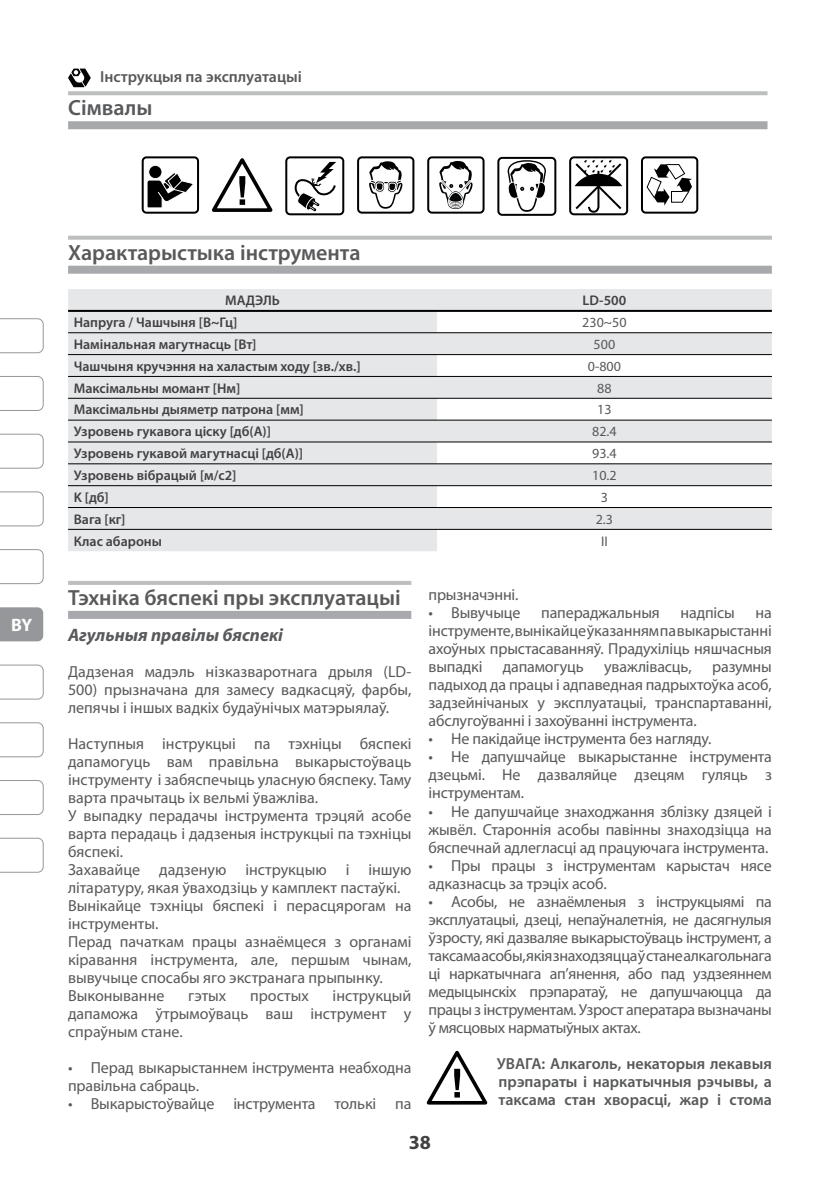
<style>
.page{position:relative;width:840px;height:1191px;background:#fff}
.page>*{position:absolute;margin:0;border:0;box-sizing:border-box;transform-origin:0 0}
.t1{font:600 22px "Myriad Pro";color:#58595b}
.t2{font:700 20px "Myriad Pro";color:#414042}
.t3{font:italic 700 18px "Myriad Pro";color:#58595b}
.t4{font:700 18px "Myriad Pro";color:#fff}
.t5{font:16px/18px "Myriad Pro";letter-spacing:-.005em;color:#58595b;text-align:justify}
.t6{font:600 16px/18px "Myriad Pro";color:#58595b;text-align:justify}
.t7{font:600 14px "Myriad Pro";color:#414042}
.t8{font:14px "Myriad Pro";color:#58595b}
</style>
<div class="page">
<svg style="left:68px;top:69px;width:23px;height:18px"></svg>
<svg style="left:0;top:607px;width:43px;height:34px"></svg>
<svg style="left:0;top:664px;width:44px;height:35px"></svg>
<svg style="left:0;top:549px;width:44px;height:35px"></svg>
<svg style="left:0;top:491px;width:44px;height:35px"></svg>
<svg style="left:0;top:434px;width:44px;height:35px"></svg>
<svg style="left:0;top:318px;width:44px;height:35px"></svg>
<svg style="left:0;top:837px;width:44px;height:35px"></svg>
<svg style="left:0;top:780px;width:44px;height:35px"></svg>
<svg style="left:0;top:722px;width:44px;height:35px"></svg>
<svg style="left:0;top:376px;width:44px;height:35px"></svg>
<div style="left:68px;top:611px;width:343px;height:8px;background:#a7a9ac"></div>
<hr style="left:68px;top:581px;width:343px;height:4px;background:#bcbec0">
<svg style="left:426px;top:1050px;width:62px;height:55px"></svg>
<div style="left:68px;top:121px;width:699px;height:8px;background:#a7a9ac"></div>
<svg style="left:68px;top:91px;width:699px;height:4px;background:#c0c1c3"></svg>
<div style="left:68px;top:266px;width:703px;height:8px;background:#a7a9ac"></div>
<svg style="left:68px;top:236px;width:703px;height:4px;background:#c1c2c4"></svg>
<svg style="left:68px;top:289px;width:703px;height:262px;background:#e7e8e9"></svg>
<svg style="left:437px;top:333px;width:334px;height:196px;fill:#e6e7e8"></svg>
<hr style="left:68px;top:310px;width:369px;height:2px;background:#000">
<hr style="left:437px;top:310px;width:334px;height:2px;background:#000">
<hr style="left:68px;top:332px;width:369px;height:1px;background:#000">
<hr style="left:437px;top:332px;width:334px;height:1px;background:#000">
<hr style="left:437px;top:354px;width:334px;height:1px;background:#000">
<hr style="left:437px;top:376px;width:334px;height:1px;background:#000">
<hr style="left:437px;top:398px;width:334px;height:1px;background:#000">
<hr style="left:437px;top:420px;width:334px;height:1px;background:#000">
<hr style="left:437px;top:441px;width:334px;height:1px;background:#000">
<hr style="left:437px;top:463px;width:334px;height:1px;background:#000">
<hr style="left:437px;top:485px;width:334px;height:1px;background:#000">
<hr style="left:437px;top:507px;width:334px;height:1px;background:#000">
<hr style="left:68px;top:354px;width:369px;height:1px;background:#000">
<hr style="left:68px;top:376px;width:369px;height:1px;background:#000">
<hr style="left:68px;top:398px;width:369px;height:1px;background:#000">
<hr style="left:68px;top:420px;width:369px;height:1px;background:#000">
<hr style="left:68px;top:441px;width:369px;height:1px;background:#000">
<hr style="left:68px;top:463px;width:369px;height:1px;background:#000">
<hr style="left:68px;top:485px;width:369px;height:1px;background:#000">
<hr style="left:68px;top:507px;width:369px;height:1px;background:#000">
<hr style="left:68px;top:529px;width:369px;height:1px;background:#000">
<hr style="left:437px;top:529px;width:334px;height:1px;background:#000">
<div style="left:149px;top:165px;width:13px;height:14px;background:#000;border-radius:50%"></div>
<div style="left:148px;top:165px;width:14px;height:14px;border:1px solid #fff;border-radius:50%"></div>
<svg style="left:147px;top:172px;width:46px;height:36px"></svg>
<div style="left:142px;top:156px;width:57px;height:58px;border:2px solid #000;border-radius:4px"></div>
<svg style="left:369px;top:161px;width:34px;height:48px"></svg>
<div style="left:388px;top:183px;width:7px;height:7px;background:#040606;border-radius:3px"></div>
<div style="left:388px;top:183px;width:8px;height:8px;border:1px solid #fff;border-radius:3px"></div>
<div style="left:357px;top:156px;width:57px;height:58px;border:2px solid #000;border-radius:4px"></div>
<svg style="left:439px;top:160px;width:34px;height:49px"></svg>
<div style="left:427px;top:156px;width:57px;height:58px;border:2px solid #000;border-radius:4px"></div>
<svg style="left:646px;top:164px;width:45px;height:42px"></svg>
<div style="left:640px;top:156px;width:58px;height:58px;border:2px solid #000;border-radius:4px"></div>
<div style="left:285px;top:156px;width:59px;height:59px;border:2px solid #000101;border-radius:4px"></div>
<svg style="left:294px;top:162px;width:42px;height:49px"></svg>
<svg style="left:574px;top:159px;width:49px;height:53px"></svg>
<div style="left:569px;top:156px;width:58px;height:59px;border:2px solid #000;border-radius:4px"></div>
<svg style="left:505px;top:156px;width:43px;height:56px"></svg>
<div style="left:497px;top:157px;width:59px;height:59px;border:2px solid #000101;border-radius:4px"></div>
<svg style="left:212px;top:158px;width:61px;height:54px"></svg>
<p class="t6" style="left:100px;top:67px;width:203px">Інструкцыя па эксплуатацыі</p>
<h1 class="t1" style="left:68px;top:94px;width:86px">Сімвалы</h1>
<p class="t4" style="left:11px;top:612px;width:23px">BY</p>
<h1 class="t1" style="left:68px;top:238px;width:294px">Характарыстыка інструмента</h1>
<p class="t7" style="left:225px;top:292px;width:56px">МАДЭЛЬ</p>
<p class="t7" style="left:582px;top:292px;width:45px">LD-500</p>
<p class="t7" style="left:74px;top:313px;width:165px">Напруга / Чашчыня [В~Гц]</p>
<p class="t8" style="left:582px;top:314px;width:46px">230~50</p>
<p class="t7" style="left:74px;top:335px;width:184px">Намінальная магутнасць [Вт]</p>
<p class="t8" style="left:593px;top:335px;width:23px">500</p>
<p class="t7" style="left:74px;top:357px;width:288px">Чашчыня кручэння на халастым ходу [зв./хв.]</p>
<p class="t8" style="left:587px;top:357px;width:35px">0-800</p>
<p class="t7" style="left:74px;top:379px;width:168px">Максімальны момант [Нм]</p>
<p class="t8" style="left:597px;top:379px;width:16px">88</p>
<p class="t7" style="left:74px;top:401px;width:231px">Максімальны дыяметр патрона [мм]</p>
<p class="t8" style="left:597px;top:401px;width:16px">13</p>
<p class="t7" style="left:74px;top:423px;width:199px">Узровень гукавога ціску [дб(А)]</p>
<p class="t8" style="left:592px;top:423px;width:26px">82.4</p>
<p class="t7" style="left:74px;top:444px;width:231px">Узровень гукавой магутнасці [дб(А)]</p>
<p class="t8" style="left:592px;top:445px;width:26px">93.4</p>
<p class="t7" style="left:74px;top:466px;width:164px">Узровень вібрацый [м/с2]</p>
<p class="t8" style="left:592px;top:467px;width:26px">10.2</p>
<p class="t7" style="left:74px;top:488px;width:37px">K [дб]</p>
<p class="t8" style="left:600px;top:488px;width:9px">3</p>
<p class="t7" style="left:74px;top:510px;width:53px">Вага [кг]</p>
<p class="t8" style="left:595px;top:510px;width:19px">2.3</p>
<p class="t7" style="left:74px;top:532px;width:90px">Клас абароны</p>
<p class="t8" style="left:600px;top:532px;width:8px">II</p>
<h1 class="t1" style="left:68px;top:583px;width:334px">Тэхніка бяспекі пры эксплуатацыі</h1>
<p class="t3" style="left:68px;top:623px;width:216px">Агульныя правілы бяспекі</p>
<p class="t5" style="left:68px;top:662px;width:344px">Дадзеная мадэль нізказваротнага дрыля (LD-500) прызначана для замесу вадкасцяў, фарбы, лепячы і іншых вадкіх будаўнічых матэрыялаў.</p>
<p class="t5" style="left:68px;top:734px;width:345px;text-align:left">Наступныя інструкцыі па тэхніцы бяспекі дапамогуць вам правільна выкарыстоўваць інструменту і забяспечыць уласную бяспеку. Таму варта прачытаць іх вельмі ўважліва.<br>У выпадку перадачы інструмента трэцяй асобе варта перадаць і дадзеныя інструкцыі па тэхніцы бяспекі.<br>Захавайце дадзеную інструкцыю і іншую літаратуру, якая ўваходзіць у камплект пастаўкі.<br>Вынікайце тэхніцы бяспекі і перасцярогам на інструменты.<br>Перад пачаткам працы азнаёмцеся з органамі кіравання інструмента, але, першым чынам, вывучыце спосабы яго экстранага прыпынку.<br>Выконыванне</p>
<p class="t5" style="left:68px;top:986px;width:345px;text-indent:264px">інструкцый дапаможа ўтрымоўваць ваш інструмент у спраўным стане.</p>
<p class="t5" style="left:68px;top:1058px;width:345px">• Перад выкарыстаннем інструмента неабходна правільна сабраць.</p>
<p class="t5" style="left:68px;top:1094px;width:344px">• Выкарыстоўвайце інструмента толькі па</p>
<p class="t5" style="left:188px;top:986px;width:40px">гэтых</p>
<p class="t5" style="left:250px;top:986px;width:60px">простых</p>
<p class="t5" style="left:428px;top:586px;width:91px">прызначэнні.</p>
<p class="t5" style="left:428px;top:604px;width:93px">• Вывучыце</p>
<p class="t5" style="left:541px;top:604px;width:120px">папераджальныя</p>
<p class="t5" style="left:680px;top:604px;width:56px">надпісы</p>
<p class="t5" style="left:428px;top:604px;width:345px;text-indent:327px">на інструменте, вынікайце ўказанням па выкарыстанні ахоўных прыстасаванняў. Прадухіліць няшчасныя выпадкі</p>
<p class="t5" style="left:502px;top:658px;width:82px">дапамогуць</p>
<p class="t5" style="left:604px;top:658px;width:89px">уважлівасць,</p>
<p class="t5" style="left:428px;top:658px;width:345px;text-indent:283px">разумны падыход да працы і адпаведная падрыхтоўка асоб, задзейнічаных у эксплуатацыі, транспартаванні, абслугоўванні і захоўванні інструмента.</p>
<p class="t5" style="left:428px;top:730px;width:284px">• Не пакідайце інструмента без нагляду.</p>
<p class="t5" style="left:428px;top:748px;width:345px">• Не дапушчайце выкарыстанне інструмента дзецьмі. Не дазваляйце дзецям гуляць з інструментам.</p>
<p class="t5" style="left:428px;top:802px;width:344px">• Не дапушчайце знаходжання зблізку дзяцей і жывёл. Староннія асобы павінны знаходзіцца на бяспечнай адлегласці ад працуючага інструмента.</p>
<p class="t5" style="left:428px;top:856px;width:344px">• Пры працы з інструментам карыстач нясе адказнасць за трэціх асоб.</p>
<p class="t5" style="left:428px;top:892px;width:345px">• Асобы, не азнаёмленыя з інструкцыямі па эксплуатацыі, дзеці, непаўналетнія, не дасягнулыя ўзросту, які дазваляе выкарыстоўваць інструмент, а таксама асобы, якія знаходзяцца ў стане алкагольнага ці наркатычнага ап’янення, або пад уздзеяннем медыцынскіх прэпаратаў, не дапушчаюцца да працы з інструментам. Узрост аператара вызначаны ў мясцовых нарматыўных актах.</p>
<p class="t6" style="left:496px;top:1053px;width:276px">УВАГА: Алкаголь, некаторыя лекавыя прэпараты і наркатычныя рэчывы, а таксама стан хворасці, жар і стома</p>
<p class="t2" style="left:408px;top:1129px;width:24px">38</p>
</div>
